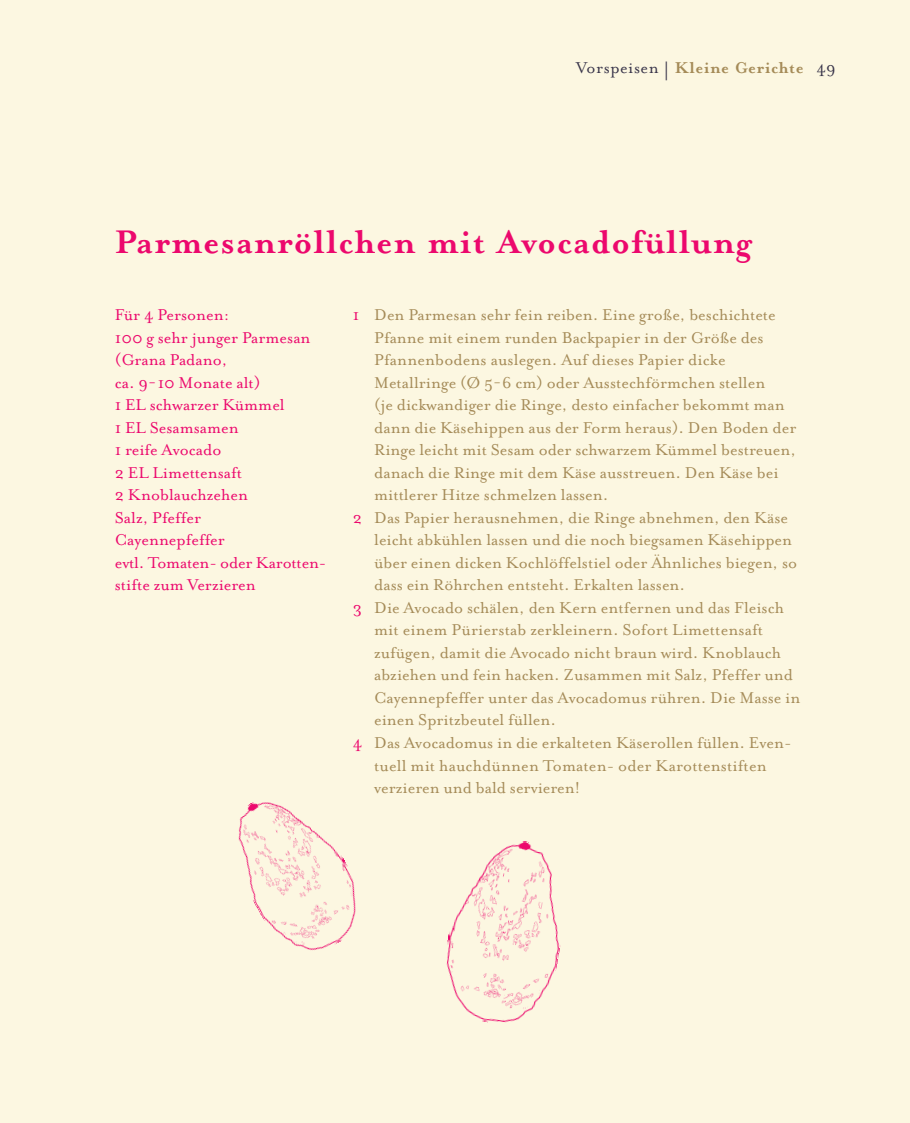
<style>
.page{position:relative;width:910px;height:1123px;background:#fcf7e1}
.page>*{position:absolute;margin:0;border:0;box-sizing:border-box;transform-origin:0 0}
.t1{font:700 37.5px "Mrs Eaves";letter-spacing:.03em;color:#ec086d}
.t2{font:18px "Mrs Eaves Roman";color:#a58b58}
.t3{font:18px/22.5px "Mrs Eaves Roman";color:#ec086d}
.t4{font:700 18px "Mrs Eaves";letter-spacing:.03em;color:#a58b58}
.s1{font-family:"Mrs Eaves Roman";font-weight:400;color:#39354a}
.s2{font-family:"Mrs Eaves Roman";font-weight:400;font-size:24px;color:#39354a}
.s3{font-family:"Mrs Eaves Fractions"}
.s4{color:#ec086d}
</style>
<div class="page">
<p class="t4" style="left:576px;top:62px;width:261px"><span class="s1">Vorspeisen</span> <span class="s2">|</span> Kleine Gerichte <span class="s1">49</span></p>
<p class="t1" style="left:115px;top:230px;width:638px">Parmesanröllchen mit Avocadofüllung</p>
<p class="t3" style="left:115px;top:306px;width:213px">Für 4 Personen:<br>100 g sehr junger Parmesan (Grana Padano,<br>ca. 9<span class="s3">-</span>10 Monate alt)<br>1 EL schwarzer Kümmel<br>1 EL Sesamsamen<br>1 reife Avocado<br>2 EL Limettensaft<br>2 Knoblauchzehen<br>Salz, Pfeffer<br>Cayennepfeffer<br>evtl. Tomaten- oder Karotten&shy;stifte zum Verzieren</p>
<p class="t2" style="left:353px;top:309px;width:424px"><span class="s4">1</span> Den Parmesan sehr fein reiben. Eine große, beschichtete</p>
<p class="t2" style="left:374px;top:332px;width:391px">Pfanne mit einem runden Backpapier in der Größe des</p>
<p class="t2" style="left:374px;top:354px;width:353px">Pfannenbodens auslegen. Auf dieses Papier dicke</p>
<p class="t2" style="left:374px;top:377px;width:393px">Metallringe (Ø 5<span class="s3">-</span>6 cm) oder Ausstechförmchen stellen</p>
<p class="t2" style="left:374px;top:399px;width:412px">(je dickwandiger die Ringe, desto einfacher bekommt man</p>
<p class="t2" style="left:374px;top:422px;width:424px">dann die Käsehippen aus der Form heraus). Den Boden der</p>
<p class="t2" style="left:374px;top:444px;width:423px">Ringe leicht mit Sesam oder schwarzem Kümmel bestreuen,</p>
<p class="t2" style="left:374px;top:467px;width:406px">danach die Ringe mit dem Käse ausstreuen. Den Käse bei</p>
<p class="t2" style="left:374px;top:489px;width:236px">mittlerer Hitze schmelzen lassen.</p>
<p class="t2" style="left:353px;top:512px;width:437px"><span class="s4">2</span> Das Papier herausnehmen, die Ringe abnehmen, den Käse</p>
<p class="t2" style="left:374px;top:534px;width:419px">leicht abkühlen lassen und die noch biegsamen Käsehippen</p>
<p class="t2" style="left:374px;top:557px;width:424px">über einen dicken Kochlöffelstiel oder Ähnliches biegen, so</p>
<p class="t2" style="left:374px;top:579px;width:313px">dass ein Röhrchen entsteht. Erkalten lassen.</p>
<p class="t2" style="left:353px;top:602px;width:433px"><span class="s4">3</span> Die Avocado schälen, den Kern entfernen und das Fleisch</p>
<p class="t2" style="left:374px;top:624px;width:390px">mit einem Pürierstab zerkleinern. Sofort Limettensaft</p>
<p class="t2" style="left:374px;top:647px;width:409px">zufügen, damit die Avocado nicht braun wird. Knoblauch</p>
<p class="t2" style="left:374px;top:669px;width:421px">abziehen und fein hacken. Zusammen mit Salz, Pfeffer und</p>
<p class="t2" style="left:374px;top:692px;width:428px">Cayennepfeffer unter das Avocadomus rühren. Die Masse in</p>
<p class="t2" style="left:374px;top:714px;width:183px">einen Spritzbeutel füllen.</p>
<p class="t2" style="left:353px;top:737px;width:440px"><span class="s4">4</span> Das Avocadomus in die erkalteten Käserollen füllen. Even-</p>
<p class="t2" style="left:374px;top:759px;width:394px">tuell mit hauchdünnen Tomaten- oder Karottenstiften</p>
<p class="t2" style="left:374px;top:782px;width:208px">verzieren und bald servieren!</p>
</div>
